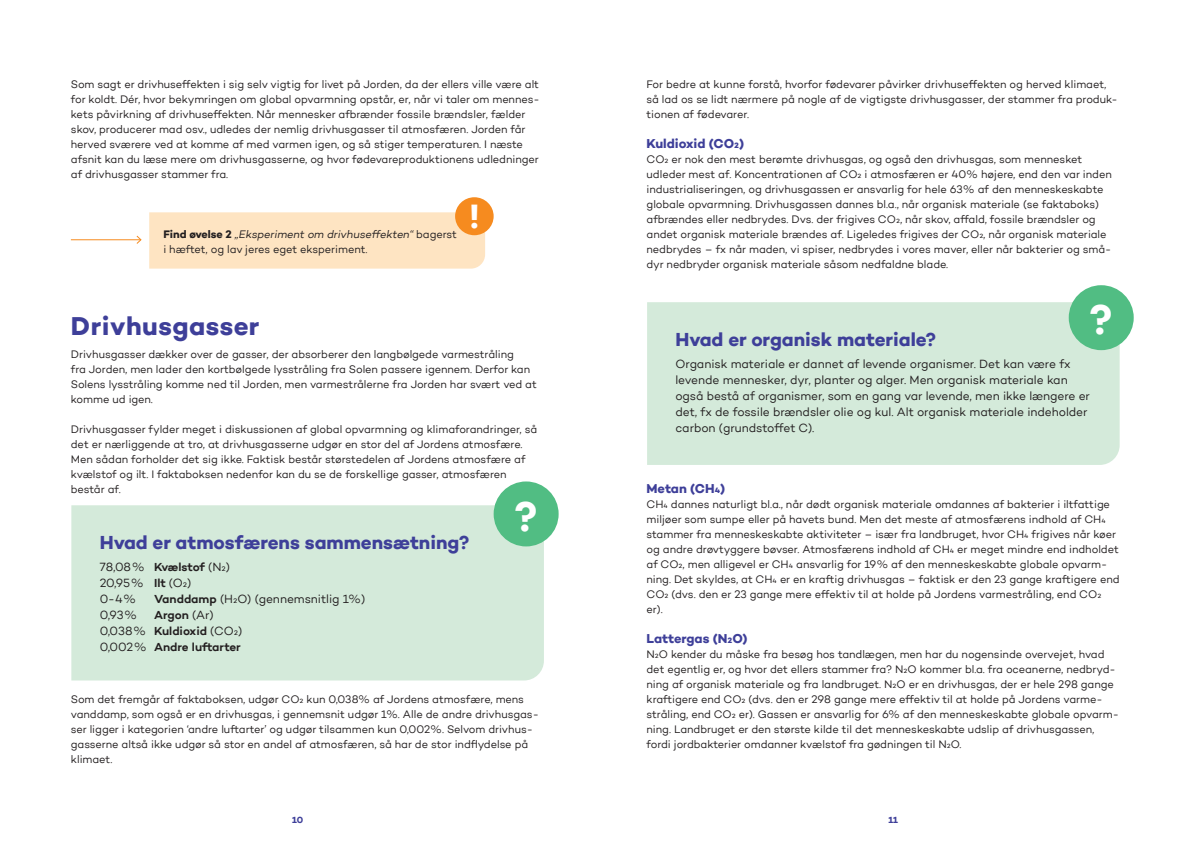
<style>
.page{position:relative;width:1191px;height:842px;background:#fff}
.page>*{position:absolute;margin:0;border:0;box-sizing:border-box;transform-origin:0 0}
.t1{font:700 42px "Campton";color:#fff}
.t2{font:700 34px "Campton";color:#fff}
.t3{font:700 26px "Campton";letter-spacing:.02em;color:#3e3f99}
.t4{font:700 19px "Campton";color:#3e3f99}
.t5{font:700 13px "Campton";color:#3e3f99}
.t6{font:12px/16px "Campton Book 2";letter-spacing:-.005em;color:#231f20}
.t7{font:600 12px "Campton";letter-spacing:-.005em;color:#231f20}
.t8{font:12px "Campton";letter-spacing:-.005em;color:#231f20}
.t9{font:11px/15px "Campton Book 2";letter-spacing:-.005em;color:#231f20}
.t10{font:11px/15px "Campton";letter-spacing:-.005em;color:#231f20}
.t11{font:700 9px "Campton";color:#3e3f99}
.s1{font-family:"Campton";font-weight:700}
.s2{font-family:"Campton";font-style:italic}
.s3{font-weight:400}
.s4{font-family:"Campton Book 2";font-weight:400}
.s5{font-weight:600}
.s6{font-family:"Campton Book 2"}
.s7{font-family:"Campton Bold 2";font-weight:400}
.s8{font-family:"Campton"}
</style>
<div class="page">
<div style="left:149px;top:212px;width:336px;height:57px;background:#fee4c2"></div>
<hr style="left:71px;top:239px;width:70px;height:1px;background:#f68b1f">
<svg style="left:135px;top:235px;width:7px;height:9px"></svg>
<div style="left:455px;top:197px;width:38px;height:38px;background:#f68b1f;border-radius:50%"></div>
<div style="left:71px;top:505px;width:473px;height:175px;background:#d4eada"></div>
<div style="left:647px;top:302px;width:472px;height:163px;background:#d4eada"></div>
<div style="left:1068px;top:285px;width:65px;height:65px;background:#51bd83;border-radius:50%"></div>
<div style="left:493px;top:481px;width:65px;height:65px;background:#51bd83;border-radius:50%"></div>
<p class="t9" style="left:71px;top:77px;width:470px">Som sagt er drivhuseffekten i sig selv vigtig for livet på Jorden, da der ellers ville være alt for koldt. Dér, hvor bekymringen om global opvarmning opstår, er, når vi taler om mennes&shy;kets påvirkning af drivhuseffekten. Når mennesker afbrænder fossile brændsler, fælder skov, producerer mad osv., udledes der nemlig drivhusgasser til atmosfæren. Jorden får herved sværere ved at komme af med varmen igen, og så stiger temperaturen. I næste afsnit kan du læse mere om drivhusgasserne, og hvor fødevareproduktionens udledninger af drivhusgasser stammer fra.</p>
<p class="t9" style="left:163px;top:227px;width:295px"><span class="s1">Find øvelse 2</span> <span class="s2">„Eksperiment om drivhuseffekten“</span> bagerst i hæftet, og lav jeres eget eksperiment.</p>
<h2 class="t2" style="left:469px;top:195px;width:12px">!</h2>
<h1 class="t3" style="left:71px;top:310px;width:190px">Drivhusgasser</h1>
<p class="t9" style="left:71px;top:347px;width:467px">Drivhusgasser dækker over de gasser, der absorberer den langbølgede varmestråling<br>fra Jorden, men lader den kortbølgede lysstråling fra Solen passere igennem. Derfor kan Solens lysstråling komme ned til Jorden, men varmestrålerne fra Jorden har svært ved at komme ud igen.</p>
<p class="t9" style="left:71px;top:422px;width:468px">Drivhusgasser fylder meget i diskussionen af global opvarmning og klimaforandringer, så det er nærliggende at tro, at drivhusgasserne udgør en stor del af Jordens atmosfære.<br>Men sådan forholder det sig ikke. Faktisk består størstedelen af Jordens atmosfære af kvælstof og ilt. I faktaboksen nedenfor kan du se de forskellige gasser, atmosfæren består af.</p>
<h2 class="t4" style="left:100px;top:530px;width:371px">Hvad er atmosfærens sammensætning?</h2>
<p class="t7" style="left:100px;top:559px;width:132px"><span class="s3">78,08%</span> Kvælstof <span class="s4">(N</span><span class="s3">2</span><span class="s4">)</span></p>
<p class="t8" style="left:100px;top:575px;width:93px">20,95% <span class="s5">Ilt</span> <span class="s6">(O</span>2<span class="s6">)</span></p>
<p class="t8" style="left:100px;top:591px;width:38px">0-4%</p>
<p class="t8" style="left:154px;top:591px;width:213px"><span class="s5">Vanddamp</span> <span class="s6">(H</span>2O) (gennemsnitlig 1%)</p>
<p class="t8" style="left:100px;top:607px;width:39px">0,93%</p>
<p class="t7" style="left:154px;top:607px;width:61px">Argon <span class="s4">(Ar)</span></p>
<p class="t7" style="left:100px;top:623px;width:144px"><span class="s3">0,038%</span> Kuldioxid <span class="s4">(CO</span><span class="s3">2</span><span class="s4">)</span></p>
<p class="t7" style="left:100px;top:639px;width:143px"><span class="s3">0,002%</span> Andre luftarter</p>
<h1 class="t1" style="left:515px;top:490px;width:24px">?</h1>
<p class="t10" style="left:71px;top:692px;width:469px"><span class="s6">Som det fremgår af faktaboksen, udgør CO</span>2 kun 0,038% af Jordens atmosfære, mens vanddamp, som også er en drivhusgas, i gennemsnit udgør 1%. Alle de andre drivhusgas&shy;ser ligger i kategorien ‘andre luftarter’ og udgør tilsammen kun 0,002%. Selvom drivhus&shy;gasserne altså ikke udgør så stor en andel af atmosfæren, så har de stor indflydelse på <span class="s6">klimaet.</span></p>
<p class="t9" style="left:646px;top:77px;width:472px">For bedre at kunne forstå, hvorfor fødevarer påvirker drivhuseffekten og herved klimaet, så lad os se lidt nærmere på nogle af de vigtigste drivhusgasser, der stammer fra produk&shy;tionen af fødevarer.</p>
<h3 class="t5" style="left:646px;top:136px;width:99px">Kuldioxid (CO<span class="s7">2</span>)</h3>
<p class="t9" style="left:646px;top:152px;width:467px">CO<span class="s8">2</span> er nok den mest berømte drivhusgas, og også den drivhusgas, som mennesket udleder mest af. Koncentrationen af CO<span class="s8">2 i atmosfæren er 40% højere, end den var inden industrialiseringen, og drivhusgassen er ansvarlig for hele 63% af den menneskeskabte </span>globale opvarmning. Drivhusgassen dannes bl.a., når organisk materiale (se faktaboks) afbrændes eller nedbrydes. Dvs. der frigives CO<span class="s8">2</span>, når skov, affald, fossile brændsler og andet organisk materiale brændes af. Ligeledes frigives der CO<span class="s8">2</span>, når organisk materiale nedbrydes – fx når maden, vi spiser, nedbrydes i vores maver, eller når bakterier og små&shy;dyr nedbryder organisk materiale såsom nedfaldne blade.</p>
<h1 class="t1" style="left:1090px;top:293px;width:24px">?</h1>
<h2 class="t4" style="left:675px;top:327px;width:262px">Hvad er organisk materiale?</h2>
<p class="t6" style="left:675px;top:355px;width:416px">Organisk materiale er dannet af levende organismer. Det kan være fx levende mennesker, dyr, planter og alger. Men organisk materiale kan også bestå af organismer, som en gang var levende, men ikke længere er det, fx de fossile brændsler olie og kul. Alt organisk materiale indeholder carbon (grundstoffet C).</p>
<h3 class="t5" style="left:646px;top:481px;width:80px">Metan (CH<span class="s7">4</span>)</h3>
<p class="t9" style="left:646px;top:497px;width:474px">CH<span class="s8">4</span> dannes naturligt bl.a., når dødt organisk materiale omdannes af bakterier i iltfattige miljøer som sumpe eller på havets bund. Men det meste af atmosfærens indhold af CH<span class="s8">4 </span>stammer fra menneskeskabte aktiviteter – især fra landbruget, hvor CH<span class="s8">4</span> frigives når køer og andre drøvtyggere bøvser. Atmosfærens indhold af CH<span class="s8">4</span> er meget mindre end indholdet af CO<span class="s8">2</span>, men alligevel er CH<span class="s8">4 ansvarlig for 19% af den menneskeskabte globale opvarm&shy;</span>ning. Det skyldes, at CH<span class="s8">4</span> er en kraftig drivhusgas – faktisk er den 23 gange kraftigere end CO<span class="s8">2</span> (dvs. den er 23 gange mere effektiv til at holde på Jordens varmestråling, end CO<span class="s8">2 </span>er).</p>
<h3 class="t5" style="left:646px;top:631px;width:102px">Lattergas (N<span class="s7">2</span>O)</h3>
<p class="t9" style="left:646px;top:647px;width:474px">N<span class="s8">2</span>O kender du måske fra besøg hos tandlægen, men har du nogensinde overvejet, hvad det egentlig er, og hvor det ellers stammer fra? N<span class="s8">2</span>O kommer bl.a. fra oceanerne, nedbryd&shy;ning af organisk materiale og fra landbruget. N<span class="s8">2</span>O er en drivhusgas, der er hele 298 gange kraftigere end CO<span class="s8">2</span> (dvs. den er 298 gange mere effektiv til at holde på Jordens varme&shy;stråling, end CO<span class="s8">2 er). Gassen er ansvarlig for 6% af den menneskeskabte globale opvarm&shy;</span>ning. Landbruget er den største kilde til det menneskeskabte udslip af drivhusgassen, fordi jordbakterier omdanner kvælstof fra gødningen til N<span class="s8">2</span>O.</p>
<p class="t11" style="left:292px;top:815px;width:13px">10</p>
<p class="t11" style="left:888px;top:815px;width:11px">11</p>
</div>
